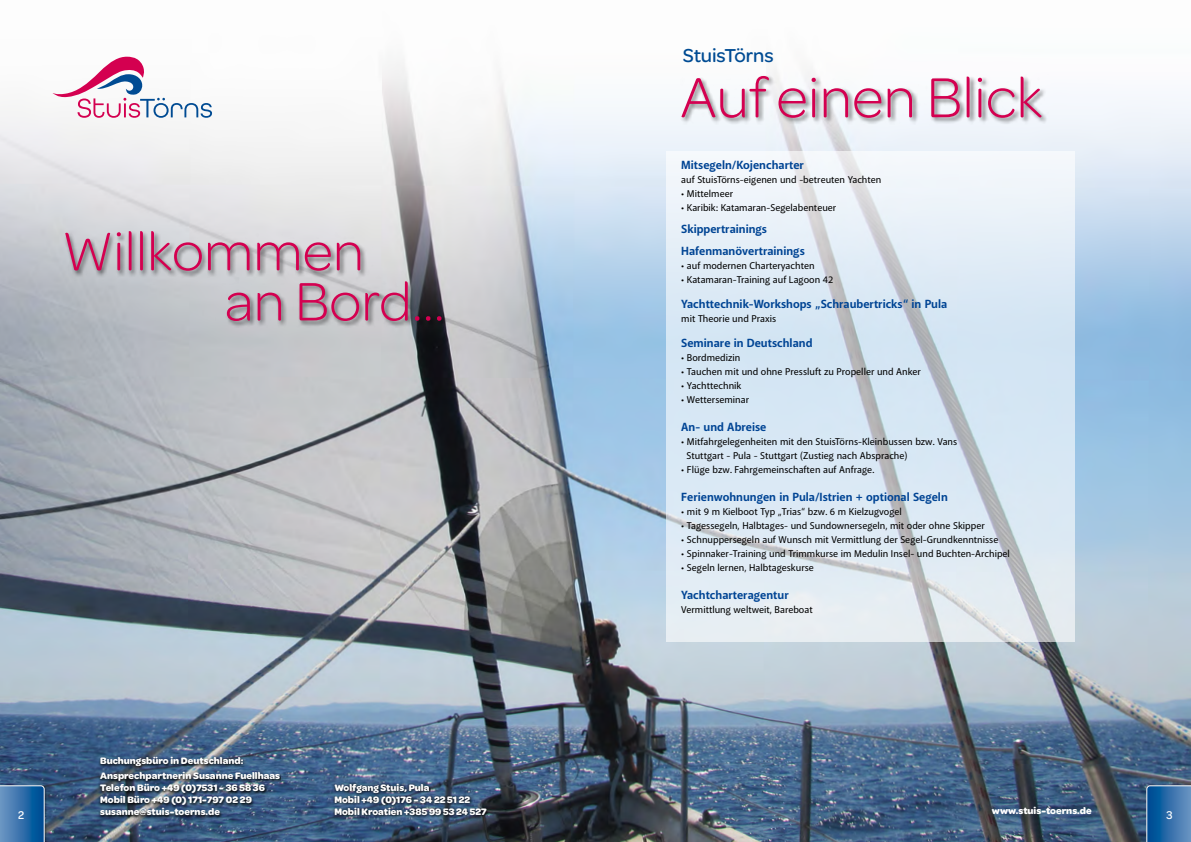
<style>
.page{position:relative;width:1191px;height:842px;background:#fff}
.page>*{position:absolute;margin:0;border:0;box-sizing:border-box;transform-origin:0 0}
.t1{font:300 60px "Omnes";color:#d40050}
.t2{font:300 57.6px/50.2px "Omnes";color:#d40050}
.t3{font:500 20px "Omnes";color:#004b93}
.t4{font:700 12px/22px "Akagi Pro";color:#004494}
.t5{font:500 12px "Omnes Semi Cond";color:#fff}
.t6{font:500 10px/14px "Akagi Pro";color:#000}
.t7{font:700 10px/12px "Omnes";color:#fff}
</style>
<div class="page">
<img style="left:0;top:56px;width:1191px;height:786px">
<svg style="left:666px;top:151px;width:408px;height:491px;background:#dbe7f0"></svg>
<div style="left:64px;top:231px;width:384px;height:96px;background:#000;opacity:.5"></div>
<div style="left:0;top:785px;width:46px;height:57px;background:#000;opacity:.35"></div>
<svg style="left:0;top:785px;width:45px;height:57px;background:#3874ad"></svg>
<svg style="left:1145px;top:785px;width:46px;height:57px;background:#3672ab"></svg>
<svg style="left:52px;top:57px;width:160px;height:61px"></svg>
<div style="left:680px;top:75px;width:368px;height:50px;background:#000;opacity:.5"></div>
<img style="left:98px;top:756px;width:186px;height:64px">
<img style="left:332px;top:782px;width:158px;height:37px">
<h2 class="t2" style="left:225px;top:223px;width:221px;text-indent:-162px">Willkommen<br>an Bord...</h2>
<h3 class="t3" style="left:682px;top:42px;width:93px">StuisTörns</h3>
<h1 class="t1" style="left:680px;top:58px;width:363px">Auf einen Blick</h1>
<p class="t4" style="left:681px;top:154px;width:124px">Mitsegeln/Kojencharter</p>
<p class="t6" style="left:681px;top:173px;width:202px">auf StuisTörns-eigenen und -betreuten Yachten</p>
<p class="t6" style="left:681px;top:187px;width:53px">• Mittelmeer</p>
<p class="t6" style="left:681px;top:201px;width:156px">• Karibik: Katamaran-Segelabenteuer</p>
<p class="t4" style="left:681px;top:218px;width:125px">Skippertrainings<br>Hafenmanövertrainings</p>
<p class="t6" style="left:681px;top:259px;width:135px">• auf modernen Charteryachten</p>
<p class="t6" style="left:681px;top:273px;width:153px">• Katamaran-Training auf Lagoon 42</p>
<p class="t4" style="left:681px;top:293px;width:267px">Yachttechnik-Workshops „Schraubertricks“ in Pula</p>
<p class="t6" style="left:681px;top:312px;width:96px">mit Theorie und Praxis</p>
<p class="t4" style="left:681px;top:332px;width:133px">Seminare in Deutschland</p>
<p class="t6" style="left:681px;top:351px;width:61px">• Bordmedizin</p>
<p class="t6" style="left:681px;top:365px;width:241px">• Tauchen mit und ohne Pressluft zu Propeller und Anker</p>
<p class="t6" style="left:681px;top:379px;width:62px">• Yachttechnik</p>
<p class="t6" style="left:681px;top:393px;width:69px">• Wetterseminar</p>
<p class="t4" style="left:681px;top:416px;width:87px">An- und Abreise</p>
<p class="t6" style="left:686px;top:435px;width:272px;text-indent:-5px">• Mitfahrgelegenheiten mit den StuisTörns-Kleinbussen bzw. Vans<br>Stuttgart - Pula - Stuttgart (Zustieg nach Absprache)</p>
<p class="t6" style="left:681px;top:463px;width:195px">• Flüge bzw. Fahrgemeinschaften auf Anfrage.</p>
<p class="t4" style="left:681px;top:486px;width:268px">Ferienwohnungen in Pula/Istrien + optional Segeln</p>
<p class="t6" style="left:681px;top:505px;width:222px">• mit 9 m Kielboot Typ „Trias“ bzw. 6 m Kielzugvogel</p>
<p class="t6" style="left:681px;top:519px;width:305px">• Tagessegeln, Halbtages- und Sundownersegeln, mit oder ohne Skipper</p>
<p class="t6" style="left:681px;top:533px;width:319px">• Schnuppersegeln auf Wunsch mit Vermittlung der Segel-Grundkenntnisse</p>
<p class="t6" style="left:681px;top:547px;width:330px">• Spinnaker-Training und Trimmkurse im Medulin Insel- und Buchten-Archipel</p>
<p class="t6" style="left:681px;top:561px;width:134px">• Segeln lernen, Halbtageskurse</p>
<p class="t4" style="left:681px;top:584px;width:109px">Yachtcharteragentur</p>
<p class="t6" style="left:681px;top:603px;width:133px">Vermittlung weltweit, Bareboat</p>
<p class="t7" style="left:100px;top:753px;width:181px;line-height:15px">Buchungsbüro in Deutschland:<br>Ansprechpartnerin Susanne Fuellhaas</p>
<p class="t7" style="left:100px;top:781px;width:166px">Telefon Büro +49 (0)7531 - 36 58 36<br>Mobil Büro +49 (0) 171-797 02 29 susanne@stuis-toerns.de</p>
<p class="t7" style="left:334px;top:781px;width:154px">Wolfgang Stuis, Pula<br>Mobil +49 (0)176 - 34 22 51 22<br>Mobil Kroatien +385 99 53 24 527</p>
<p class="t7" style="left:992px;top:804px;width:101px">www.stuis-toerns.de</p>
<p class="t5" style="left:18px;top:807px;width:7px">2</p>
<p class="t5" style="left:1166px;top:807px;width:8px">3</p>
</div>
